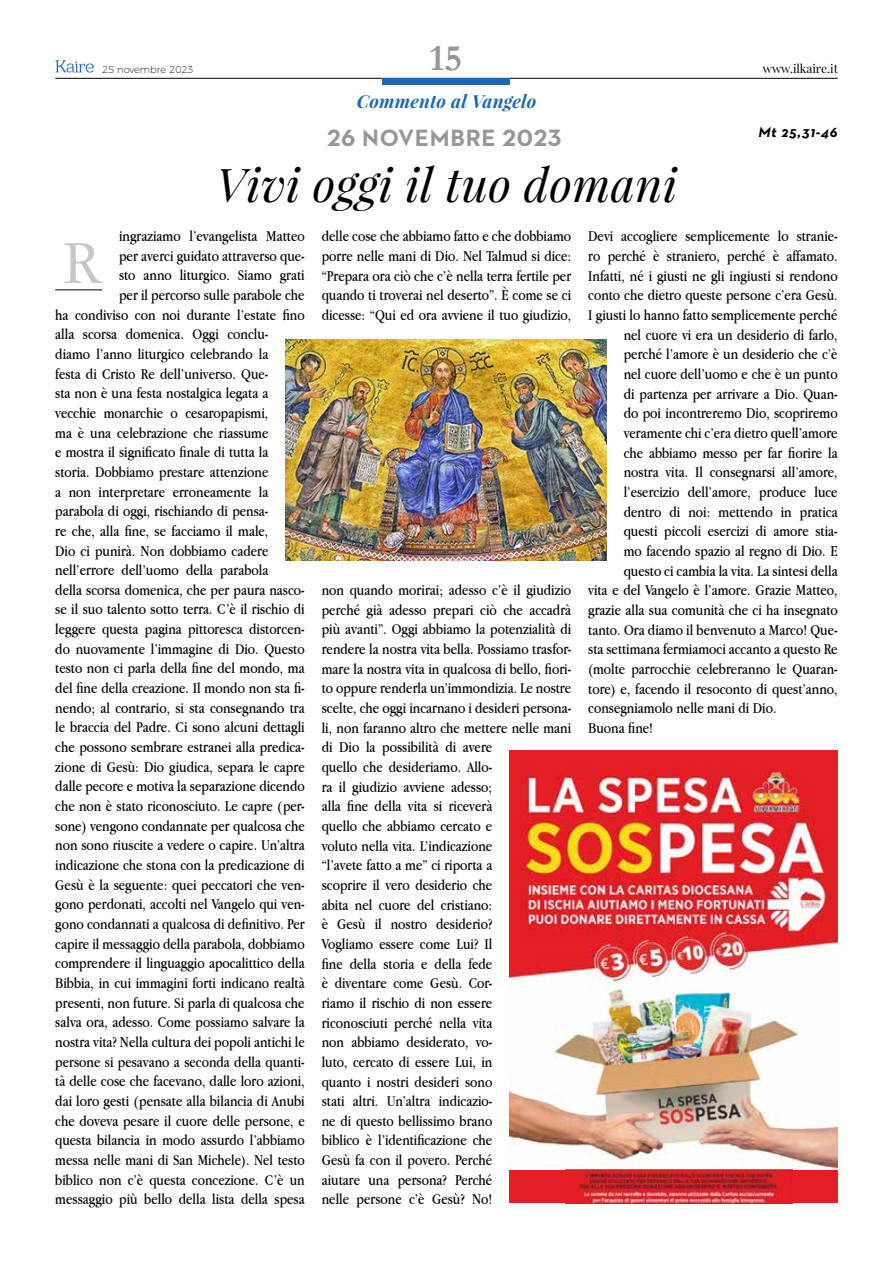
<style>
.page{position:relative;width:893px;height:1263px;background:#fff}
.page>*{position:absolute;margin:0;border:0;box-sizing:border-box;transform-origin:0 0}
.t1{font:63px "Garamond";color:#c6c6c6}
.t2{font:italic 46.5px "Playfair Display";letter-spacing:.01em;color:#000}
.t3{font:700 37.5px "Garamond";color:#949699}
.t4{font:700 24px "Neutraface 2 Text";letter-spacing:.03em;color:#949699}
.t5{font:italic 700 18px "Playfair Display";letter-spacing:.01em;color:#1e69ab}
.t6{font:15.75px/19.6px "Apple Garamond";color:#000;text-align:justify}
.t7{font:italic 700 15px "Neutraface 2 Text";letter-spacing:.045em;color:#000}
.t8{font:12px "Playfair Display";color:#000}
.t9{font:200 9.9px "Montserrat";color:#000}
</style>
<div class="page">
<hr style="left:55px;top:78px;width:783px;height:1px;background:#000">
<div style="left:382px;top:78px;width:127px;height:7px;background:#1e69ab"></div>
<svg style="left:55px;top:60px;width:39px;height:13px"></svg>
<hr style="left:55px;top:290px;width:47px;height:1px;background:#000">
<div style="left:509px;top:750px;width:329px;height:453px;background:#e31e25"></div>
<img style="left:509px;top:767px;width:329px;height:402px">
<img style="left:565px;top:1170px;width:228px;height:33px">
<img style="left:285px;top:339px;width:322px;height:222px">
<p class="t9" style="left:102px;top:62px;width:93px">25 novembre 2023</p>
<h3 class="t3" style="left:430px;top:36px;width:34px">15</h3>
<p class="t5" style="left:357px;top:89px;width:181px">Commento al Vangelo</p>
<h3 class="t4" style="left:327px;top:123px;width:236px">26 NOVEMBRE 2023</h3>
<p class="t8" style="left:763px;top:61px;width:77px">www.ilkaire.it</p>
<p class="t7" style="left:758px;top:122px;width:81px">Mt 25,31-46</p>
<h2 class="t2" style="left:217px;top:154px;width:462px">Vivi oggi il tuo domani</h2>
<p class="t6" style="left:119px;top:226px;width:187px">ingraziamo l’evangelista Matteo</p>
<p class="t6" style="left:119px;top:245px;width:187px">per averci guidato attraverso que-</p>
<p class="t6" style="left:119px;top:265px;width:187px">sto anno liturgico. Siamo grati</p>
<p class="t6" style="left:119px;top:285px;width:187px">per il percorso sulle parabole che</p>
<p class="t6" style="left:55px;top:304px;width:251px">ha condiviso con noi durante l’estate fino</p>
<p class="t6" style="left:55px;top:324px;width:215px">alla scorsa domenica. Oggi conclu-</p>
<p class="t6" style="left:55px;top:344px;width:215px">diamo l’anno liturgico celebrando la</p>
<p class="t6" style="left:55px;top:363px;width:215px">festa di Cristo Re dell’universo. Que-</p>
<p class="t6" style="left:55px;top:383px;width:215px">sta non è una festa nostalgica legata a</p>
<p class="t6" style="left:55px;top:403px;width:215px">vecchie monarchie o cesaropapismi,</p>
<p class="t6" style="left:55px;top:422px;width:215px">ma è una celebrazione che riassume</p>
<p class="t6" style="left:55px;top:442px;width:215px">e mostra il significato finale di tutta la</p>
<p class="t6" style="left:55px;top:462px;width:215px">storia. Dobbiamo prestare attenzione</p>
<p class="t6" style="left:55px;top:481px;width:215px">a non interpretare erroneamente la</p>
<p class="t6" style="left:55px;top:501px;width:215px">parabola di oggi, rischiando di pensa-</p>
<p class="t6" style="left:55px;top:521px;width:215px">re che, alla fine, se facciamo il male,</p>
<p class="t6" style="left:55px;top:540px;width:215px">Dio ci punirà. Non dobbiamo cadere</p>
<p class="t6" style="left:55px;top:560px;width:215px">nell’errore dell’uomo della parabola</p>
<p class="t6" style="left:55px;top:580px;width:251px">della scorsa domenica, che per paura nasco-</p>
<p class="t6" style="left:55px;top:599px;width:251px">se il suo talento sotto terra. C’è il rischio di</p>
<p class="t6" style="left:55px;top:619px;width:251px">leggere questa pagina pittoresca distorcen-</p>
<p class="t6" style="left:55px;top:639px;width:251px">do nuovamente l’immagine di Dio. Questo</p>
<p class="t6" style="left:55px;top:658px;width:251px">testo non ci parla della fine del mondo, ma</p>
<p class="t6" style="left:55px;top:678px;width:251px">del fine della creazione. Il mondo non sta fi-</p>
<p class="t6" style="left:55px;top:698px;width:251px">nendo; al contrario, si sta consegnando tra</p>
<p class="t6" style="left:55px;top:717px;width:251px">le braccia del Padre. Ci sono alcuni dettagli</p>
<p class="t6" style="left:55px;top:737px;width:251px">che possono sembrare estranei alla predica-</p>
<p class="t6" style="left:55px;top:756px;width:251px">zione di Gesù: Dio giudica, separa le capre</p>
<p class="t6" style="left:55px;top:776px;width:251px">dalle pecore e motiva la separazione dicendo</p>
<p class="t6" style="left:55px;top:796px;width:251px">che non è stato riconosciuto. Le capre (per-</p>
<p class="t6" style="left:55px;top:815px;width:251px">sone) vengono condannate per qualcosa che</p>
<p class="t6" style="left:55px;top:835px;width:251px">non sono riuscite a vedere o capire. Un’altra</p>
<p class="t6" style="left:55px;top:855px;width:251px">indicazione che stona con la predicazione di</p>
<p class="t6" style="left:55px;top:874px;width:251px">Gesù è la seguente: quei peccatori che ven-</p>
<p class="t6" style="left:55px;top:894px;width:251px">gono perdonati, accolti nel Vangelo qui ven-</p>
<p class="t6" style="left:55px;top:914px;width:251px">gono condannati a qualcosa di definitivo. Per</p>
<p class="t6" style="left:55px;top:933px;width:251px">capire il messaggio della parabola, dobbiamo</p>
<p class="t6" style="left:55px;top:953px;width:251px">comprendere il linguaggio apocalittico della</p>
<p class="t6" style="left:55px;top:973px;width:251px">Bibbia, in cui immagini forti indicano realtà</p>
<p class="t6" style="left:55px;top:992px;width:251px">presenti, non future. Si parla di qualcosa che</p>
<p class="t6" style="left:55px;top:1012px;width:251px">salva ora, adesso. Come possiamo salvare la</p>
<p class="t6" style="left:55px;top:1032px;width:251px">nostra vita? Nella cultura dei popoli antichi le</p>
<p class="t6" style="left:55px;top:1051px;width:251px">persone si pesavano a seconda della quanti-</p>
<p class="t6" style="left:55px;top:1071px;width:251px">tà delle cose che facevano, dalle loro azioni,</p>
<p class="t6" style="left:55px;top:1091px;width:251px">dai loro gesti (pensate alla bilancia di Anubi</p>
<p class="t6" style="left:55px;top:1110px;width:251px">che doveva pesare il cuore delle persone, e</p>
<p class="t6" style="left:55px;top:1130px;width:251px">questa bilancia in modo assurdo l’abbiamo</p>
<p class="t6" style="left:55px;top:1150px;width:251px">messa nelle mani di San Michele). Nel testo</p>
<p class="t6" style="left:55px;top:1169px;width:251px">biblico non c’è questa concezione. C’è un</p>
<p class="t6" style="left:55px;top:1189px;width:251px">messaggio più bello della lista della spesa</p>
<p class="t6" style="left:322px;top:226px;width:251px">delle cose che abbiamo fatto e che dobbiamo porre nelle mani di Dio. Nel Talmud si dice: “Prepara ora ciò che c’è nella terra fertile per quando ti troverai nel deserto”. È come se ci dicesse: “Qui ed ora avviene il tuo giudizio,</p>
<p class="t6" style="left:588px;top:226px;width:251px">Devi accogliere semplicemente lo stranie-</p>
<p class="t6" style="left:588px;top:246px;width:251px">ro perché è straniero, perché è affamato.</p>
<p class="t6" style="left:588px;top:266px;width:251px">Infatti, né i giusti ne gli ingiusti si rendono</p>
<p class="t6" style="left:588px;top:285px;width:251px">conto che dietro queste persone c’era Gesù.</p>
<p class="t6" style="left:588px;top:305px;width:251px">I giusti lo hanno fatto semplicemente perché</p>
<p class="t6" style="left:624px;top:325px;width:216px">nel cuore vi era un desiderio di farlo,</p>
<p class="t6" style="left:624px;top:344px;width:215px">perché l’amore è un desiderio che c’è</p>
<p class="t6" style="left:624px;top:364px;width:215px">nel cuore dell’uomo e che è un punto</p>
<p class="t6" style="left:624px;top:384px;width:215px">di partenza per arrivare a Dio. Quan-</p>
<p class="t6" style="left:624px;top:403px;width:215px">do poi incontreremo Dio, scopriremo</p>
<p class="t6" style="left:624px;top:423px;width:215px">veramente chi c’era dietro quell’amore</p>
<p class="t6" style="left:624px;top:442px;width:215px">che abbiamo messo per far fiorire la</p>
<p class="t6" style="left:624px;top:462px;width:215px">nostra vita. Il consegnarsi all’amore,</p>
<p class="t6" style="left:624px;top:482px;width:215px">l’esercizio dell’amore, produce luce</p>
<p class="t6" style="left:624px;top:501px;width:215px">dentro di noi: mettendo in pratica</p>
<p class="t6" style="left:624px;top:521px;width:215px">questi piccoli esercizi di amore stia-</p>
<p class="t6" style="left:624px;top:541px;width:215px">mo facendo spazio al regno di Dio. E</p>
<p class="t6" style="left:624px;top:560px;width:215px">questo ci cambia la vita. La sintesi della</p>
<p class="t6" style="left:588px;top:580px;width:251px">vita e del Vangelo è l’amore. Grazie Matteo,</p>
<p class="t6" style="left:588px;top:600px;width:251px">grazie alla sua comunità che ci ha insegnato</p>
<p class="t6" style="left:588px;top:619px;width:251px">tanto. Ora diamo il benvenuto a Marco! Que-</p>
<p class="t6" style="left:588px;top:639px;width:251px">sta settimana fermiamoci accanto a questo Re</p>
<p class="t6" style="left:588px;top:659px;width:251px">(molte parrocchie celebreranno le Quaran-</p>
<p class="t6" style="left:588px;top:678px;width:251px">tore) e, facendo il resoconto di quest’anno,</p>
<p class="t6" style="left:588px;top:698px;width:190px">consegniamolo nelle mani di Dio.</p>
<p class="t6" style="left:588px;top:718px;width:66px">Buona fine!</p>
<h1 class="t1" style="left:63px;top:225px;width:41px">R</h1>
<p class="t6" style="left:322px;top:580px;width:251px;text-align:left">non quando morirai; adesso c’è il giudizio perché già adesso prepari ciò che accadrà più avanti”. Oggi abbiamo la potenzialità di rendere la nostra vita bella. Possiamo trasfor&shy;mare la nostra vita in qualcosa di bello, fiori&shy;to oppure renderla un’immondizia. Le nostre scelte, che oggi incarnano i desideri persona&shy;li, non faranno altro che mettere nelle mani di Dio la possibilità di avere<br>quello che desideriamo. Allo-<br>ra il giudizio avviene adesso;<br>alla fine della vita si riceverà<br>quello che abbiamo cercato e<br>voluto nella vita. L’indicazione<br>“l’avete fatto a me” ci riporta a<br>scoprire il vero desiderio che<br>abita nel cuore del cristiano:<br>è Gesù il nostro desiderio?<br>Vogliamo essere come Lui? Il<br>fine della storia e della fede<br>è diventare come Gesù. Cor-<br>riamo il rischio di non essere<br>riconosciuti perché nella vita<br>non abbiamo desiderato, vo-<br>luto, cercato di essere Lui, in<br>quanto i nostri desideri sono<br>stati altri. Un’altra indicazio-<br>ne di questo bellissimo brano<br>biblico è l’identificazione che<br>Gesù fa con il povero. Perché<br>aiutare una persona? Perché<br>nelle persone c’è Gesù? No!</p>
</div>
